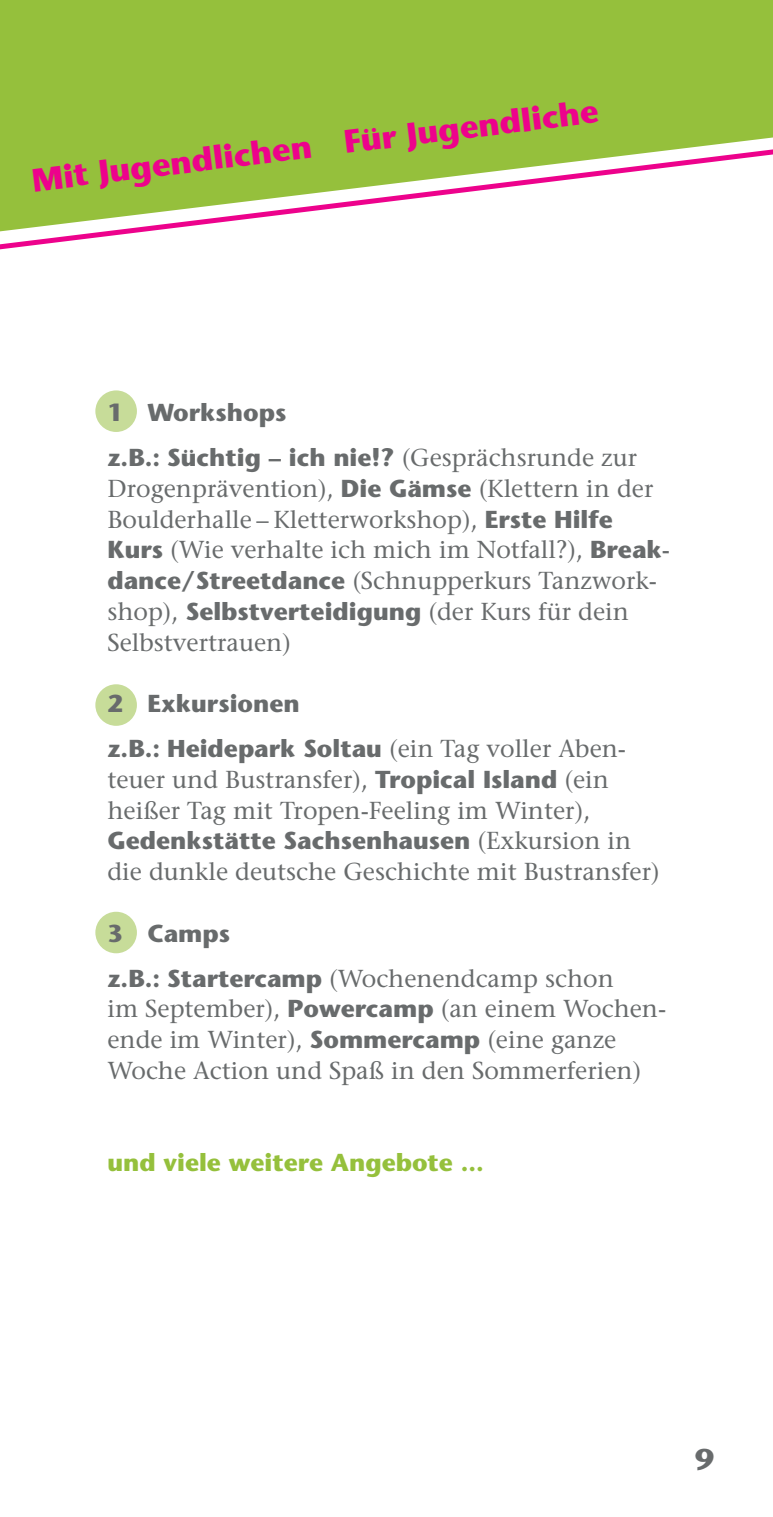
<style>
.page{position:relative;width:773px;height:1517px;background:#fff}
.page>*{position:absolute;margin:0;border:0;box-sizing:border-box;transform-origin:0 0}
.t1{font:700 32.5px "Stone Sans";color:#ed028c}
.t2{font:700 30px "Stone Sans";color:#686b6c}
.t3{font:24.5px/30.8px "Stone Serif";color:#686b6c}
.t4{font:700 24.5px/45px "Stone Sans";color:#686b6c}
.t5{font:700 24.5px "Stone Sans";color:#95c03c}
.s1{font-family:"Stone Serif";font-weight:400}
.s2{font-family:"Stone Sans";font-weight:700}
</style>
<div class="page">
<div style="left:0;top:0;width:772px;height:134px;background:#95c03c"></div>
<div style="left:95px;top:390px;width:42px;height:42px;background:#c7dc99;border-radius:50%"></div>
<div style="left:95px;top:684px;width:42px;height:42px;background:#c7dc99;border-radius:50%"></div>
<div style="left:95px;top:911px;width:42px;height:42px;background:#c7dc99;border-radius:50%"></div>
<svg style="left:0;top:134px;width:772px;height:116px"></svg>
<h1 class="t1" style="left:29px;top:160px;width:572px;rotate:-7deg">Mit Jugendlichen Für Jugendliche</h1>
<p class="t4" style="left:107px;top:390px;width:531px">1 Workshops<br>z.B.: Süchtig – ich nie!? <span class="s1">(Gesprächsrunde zur</span></p>
<p class="t3" style="left:107px;top:473px;width:564px">Drogenprävention), <span class="s2">Die Gämse</span> (Klettern in der Boulderhalle – Kletterworkshop), <span class="s2">Erste Hilfe Kurs</span> (Wie verhalte ich mich im Notfall?), <span class="s2">Break&shy;dance/ Streetdance</span> (Schnupperkurs Tanzwork&shy;shop), <span class="s2">Selbstverteidigung</span> (der Kurs für dein Selbstvertrauen)</p>
<p class="t4" style="left:107px;top:680px;width:520px">2 Exkursionen<br>z.B.: Heidepark Soltau <span class="s1">(ein Tag voller Aben-</span></p>
<p class="t3" style="left:107px;top:763px;width:503px">teuer und Bustransfer), <span class="s2">Tropical Island</span> (ein heißer Tag mit Tropen-Feeling im Winter),</p>
<p class="t4" style="left:107px;top:818px;width:525px">Gedenkstätte Sachsenhausen <span class="s1">(Exkursion in</span></p>
<p class="t3" style="left:107px;top:856px;width:553px">die dunkle deutsche Geschichte mit Bustransfer)</p>
<p class="t4" style="left:107px;top:910px;width:124px">3 Camps</p>
<p class="t3" style="left:107px;top:962px;width:558px"><span class="s2">z.B.: Startercamp</span> (Wochenendcamp schon<br>im September), <span class="s2">Powercamp</span> (an einem Wochen&shy;ende im Winter), <span class="s2">Sommercamp</span> (eine ganze Woche Action und Spaß in den Sommerferien)</p>
<p class="t5" style="left:107px;top:1147px;width:378px">und viele weitere Angebote ...</p>
<p class="t2" style="left:695px;top:1440px;width:20px">9</p>
</div>
